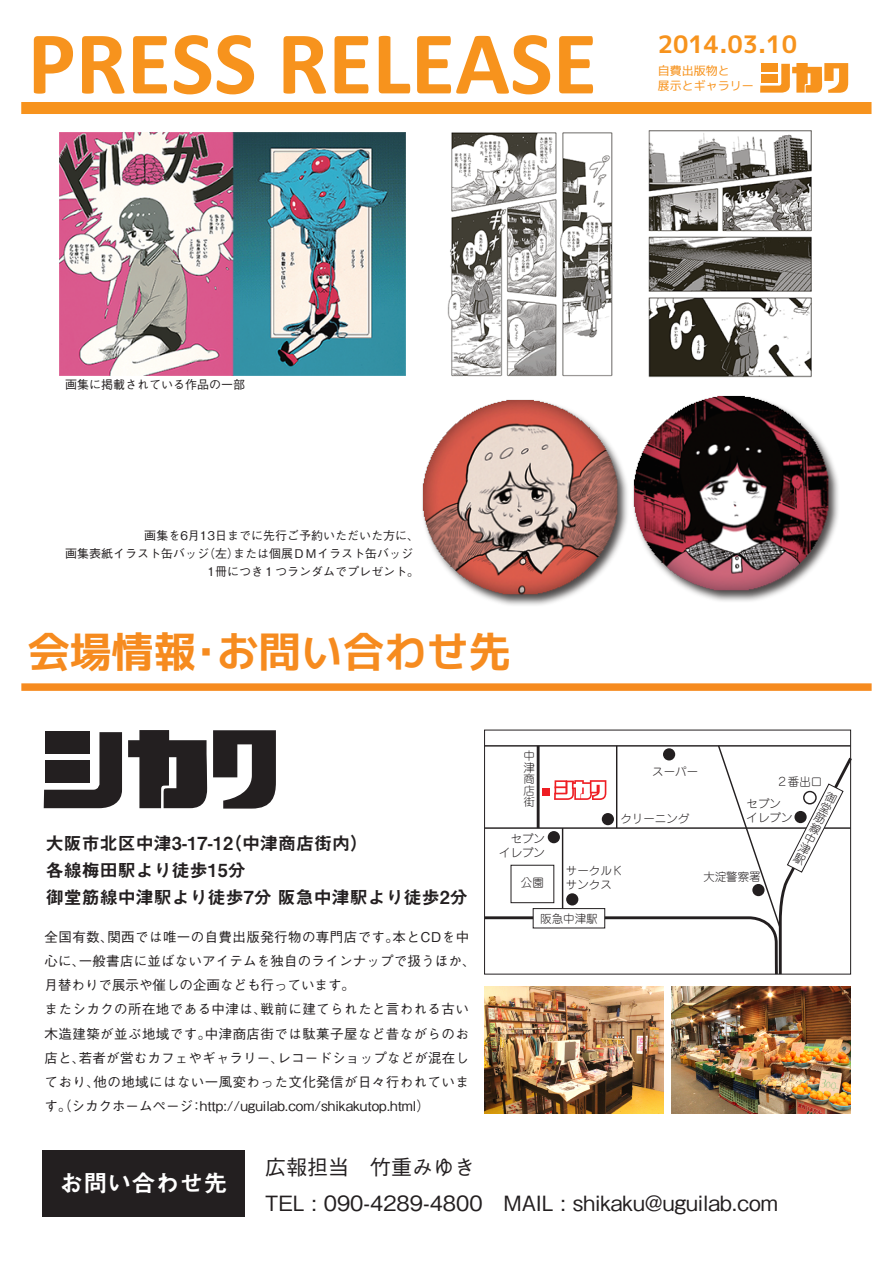
<style>
.page{position:relative;width:893px;height:1263px;background:#fff}
.page>*{position:absolute;margin:0;border:0;box-sizing:border-box;transform-origin:0 0}
.t1{font:700 90.6px "Calibri";color:#f7931d}
.t2{font:42px "Mig Mix 1 P bold";color:#f68b1f}
.t3{font:24px "Mig Mix 1 P bold";color:#f7931d}
.t4{font:24px "Midashi Go Pro MB31";color:#fff}
.t5{font:500 21px/36px "Gothic BBB Pro";color:#231f20}
.t6{font:18px/27px "Midashi Go Pro MB31";color:#231f20}
.t7{font:500 13.5px/24px "Gothic BBB Pro";letter-spacing:.03em;color:#231f20}
.t8{font:500 12px "Gothic BBB Pro";color:#231f20}
.t9{font:12px "Mig Mix 1 P regular";color:#f7931d}
.t10{font:300 11.55px/11.6px "Jun 101 Pro";color:#231f20;text-align:justify}
</style>
<div class="page">
<svg style="left:760px;top:63px;width:88px;height:30px"></svg>
<div style="left:21px;top:102px;width:850px;height:12px;background:#f7931d"></div>
<div style="left:21px;top:683px;width:851px;height:8px;background:#f68b1f"></div>
<div style="left:46px;top:731px;width:44px;height:23px;background:#231f20"></div>
<svg style="left:44px;top:732px;width:78px;height:76px"></svg>
<svg style="left:128px;top:730px;width:79px;height:78px"></svg>
<svg style="left:213px;top:730px;width:63px;height:78px"></svg>
<svg style="left:484px;top:744px;width:368px;height:231px"></svg>
<div style="left:752px;top:884px;width:12px;height:12px;background:#231f20;border-radius:50%"></div>
<div style="left:566px;top:893px;width:12px;height:12px;background:#231f20;border-radius:50%"></div>
<div style="left:548px;top:831px;width:12px;height:12px;background:#231f20;border-radius:50%"></div>
<div style="left:794px;top:811px;width:13px;height:12px;background:#231f20;border-radius:50%"></div>
<div style="left:663px;top:748px;width:12px;height:12px;background:#231f20;border-radius:50%"></div>
<div style="left:602px;top:813px;width:12px;height:12px;background:#231f20;border-radius:50%"></div>
<div style="left:803px;top:791px;width:14px;height:13px;border:1px solid #231f20;border-radius:50%"></div>
<div style="left:42px;top:1150px;width:202px;height:67px;background:#231f20"></div>
<img style="left:672px;top:986px;width:179px;height:128px">
<img style="left:485px;top:986px;width:178px;height:128px">
<img style="left:638px;top:395px;width:200px;height:206px">
<img style="left:422px;top:399px;width:216px;height:206px">
<img style="left:59px;top:133px;width:346px;height:242px">
<img style="left:447px;top:130px;width:365px;height:248px">
<h1 class="t1" style="left:28px;top:5px;width:571px">PRESS RELEASE</h1>
<h3 class="t3" style="left:658px;top:27px;width:141px">2014.03.10</h3>
<p class="t9" style="left:658px;top:62px;width:73px">自費出版物と</p>
<p class="t9" style="left:658px;top:77px;width:97px">展示とギャラリー</p>
<p class="t8" style="left:65px;top:375px;width:182px">画集に掲載されている作品の一部</p>
<p class="t8" style="left:144px;top:526px;width:276px">画集を6月13日までに先行ご予約いただいた方に、</p>
<p class="t8" style="left:65px;top:544px;width:350px">画集表紙イラスト缶バッジ（左）または個展ＤＭイラスト缶バッジ</p>
<p class="t8" style="left:207px;top:562px;width:213px">1冊につき１つランダムでプレゼント。</p>
<h2 class="t2" style="left:28px;top:622px;width:485px">会場情報・お問い合わせ先</h2>
<h3 class="t6" style="left:46px;top:827px;width:424px">大阪市北区中津3-17-12（中津商店街内）<br>各線梅田駅より徒歩15分<br>御堂筋線中津駅より徒歩7分 阪急中津駅より徒歩2分</h3>
<p class="t7" style="left:45px;top:924px;width:433px">全国有数、関西では唯一の自費出版発行物の専門店です。本とCDを中心に、一般書店に並ばないアイテムを独自のラインナップで扱うほか、月替わりで展示や催しの企画なども行っています。<br>またシカクの所在地である中津は、戦前に建てられたと言われる古い木造建築が並ぶ地域です。中津商店街では駄菓子屋など昔ながらのお店と、若者が営むカフェやギャラリー、レコードショップなどが混在しており、他の地域にはない一風変わった文化発信が日々行われています。（シカクホームページ：http://uguilab.com/shikakutop.html）</p>
<p class="t10" style="left:524px;top:749px;width:12px">中津商店街</p>
<p class="t10" style="left:499px;top:830px;width:47px;line-height:14.4px;text-align:right">セブンイレブン</p>
<p class="t10" style="left:521px;top:875px;width:24px">公園</p>
<p class="t10" style="left:652px;top:764px;width:47px">スーパー</p>
<p class="t10" style="left:776px;top:774px;width:47px">２番出口</p>
<p class="t10" style="left:620px;top:812px;width:70px">クリーニング</p>
<p class="t10" style="left:566px;top:862px;width:59px;line-height:14.4px">サークルＫサンクス</p>
<p class="t10" style="left:829px;top:789px;width:7px;rotate:27deg">御堂筋線中津駅</p>
<p class="t10" style="left:747px;top:795px;width:47px;line-height:14.4px">セブンイレブン</p>
<p class="t10" style="left:703px;top:869px;width:59px">大淀警察署</p>
<p class="t10" style="left:540px;top:911px;width:59px">阪急中津駅</p>
<h3 class="t4" style="left:59px;top:1164px;width:169px">お問い合わせ先</h3>
<h3 class="t5" style="left:265px;top:1146px;width:514px">広報担当　竹重みゆき<br>TEL : 090-4289-4800　MAIL : shikaku@uguilab.com</h3>
</div>
